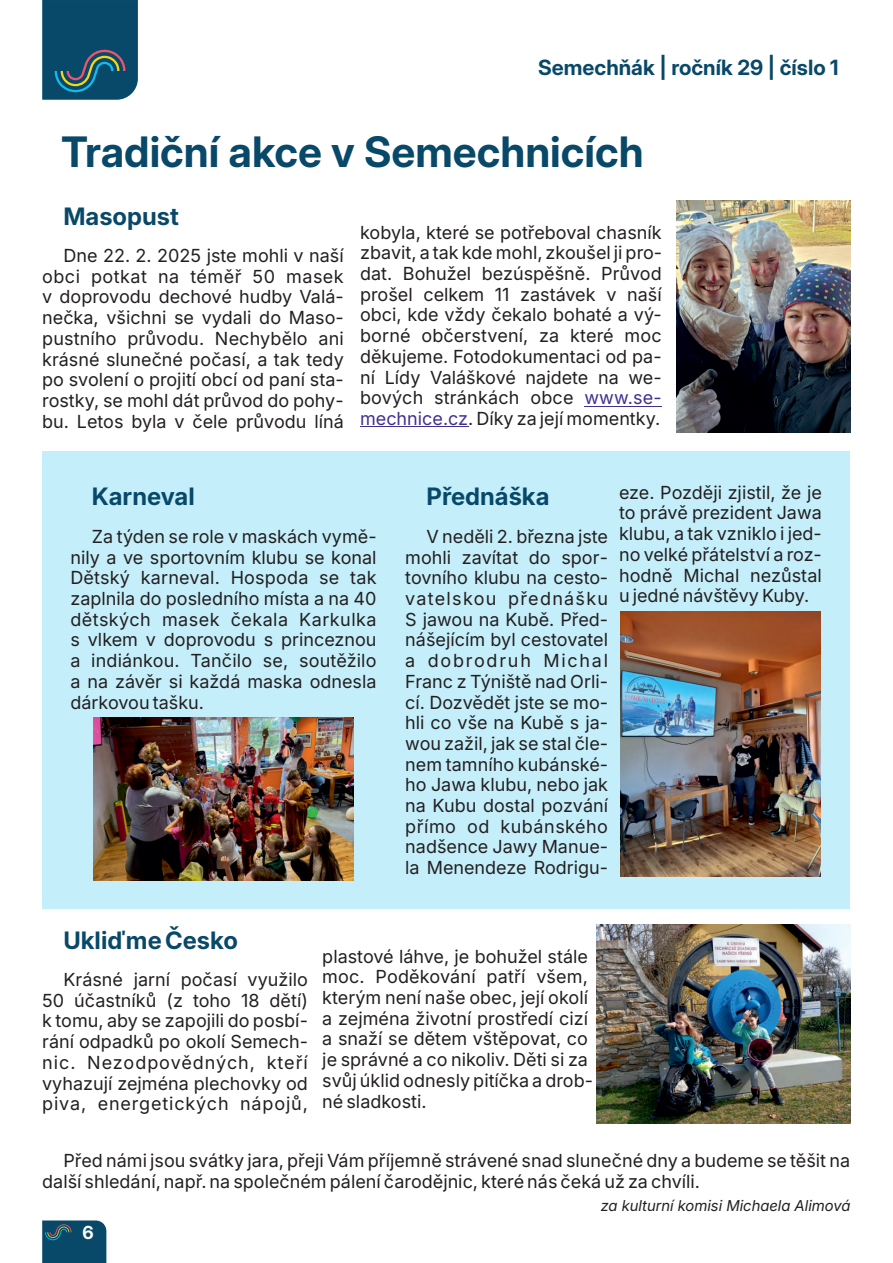
<style>
.page{position:relative;width:893px;height:1263px;background:#fff}
.page>*{position:absolute;margin:0;border:0;box-sizing:border-box;transform-origin:0 0}
.t1{font:700 42px "Inter 28 pt";color:#084868}
.t2{font:700 24px "Inter 18 pt";color:#084868}
.t3{font:700 21px "Inter 28 pt";color:#084868}
.t4{font:18px/20.7px "Inter";color:#231f20;text-align:justify}
.t5{font:700 18px "Inter 28 pt";color:#fff}
.t6{font:italic 15px "Inter 18 pt";color:#231f20}
.s1{color:#432f92}
</style>
<div class="page">
<div style="left:42px;top:451px;width:808px;height:457px;background:#c4eefa"></div>
<hr style="left:584px;top:406px;width:69px;height:1px;background:#432f92">
<hr style="left:360px;top:426px;width:108px;height:1px;background:#432f92">
<svg style="left:42px;top:1220px;width:64px;height:43px;background:#124e6c"></svg>
<svg style="left:42px;top:0;width:96px;height:100px;background:#16506b"></svg>
<img style="left:676px;top:200px;width:174px;height:232px">
<img style="left:93px;top:717px;width:260px;height:163px">
<img style="left:621px;top:611px;width:199px;height:266px">
<img style="left:597px;top:924px;width:253px;height:200px">
<p class="t3" style="left:538px;top:55px;width:302px">Semechňák | ročník 29 | číslo 1</p>
<h1 class="t1" style="left:61px;top:127px;width:584px">Tradiční akce v Semechnicích</h1>
<h2 class="t2" style="left:63px;top:201px;width:117px">Masopust</h2>
<p class="t4" style="left:42px;top:245px;width:303px;text-indent:21px">Dne 22. 2. 2025 jste mohli v naší obci potkat na téměř 50 masek v doprovodu dechové hudby Valá&shy;nečka, všichni se vydali do Maso&shy;pustního průvodu. Nechybělo ani krásné slunečné počasí, a tak tedy po svolení o projití obcí od paní sta&shy;rostky, se mohl dát průvod do pohy&shy;bu. Letos byla v čele průvodu líná</p>
<p class="t4" style="left:360px;top:222px;width:304px">kobyla, které se potřeboval chasník zbavit, a tak kde mohl, zkoušel ji pro&shy;dat. Bohužel bezúspěšně. Průvod prošel celkem 11 zastávek v naší obci, kde vždy čekalo bohaté a vý&shy;borné občerstvení, za které moc děkujeme. Fotodokumentaci od pa&shy;ní Lídy Valáškové najdete na we&shy;bových stránkách obce <span class="s1">www.se&shy;mechnice.cz</span>. Díky za její momentky.</p>
<h2 class="t2" style="left:92px;top:482px;width:105px">Karneval</h2>
<p class="t4" style="left:70px;top:526px;width:308px;text-indent:21px">Za týden se role v maskách vymě&shy;nily a ve sportovním klubu se konal Dětský karneval. Hospoda se tak zaplnila do posledního místa a na 40 dětských masek čekala Karkulka s vlkem v doprovodu s princeznou a indiánkou. Tančilo se, soutěžilo a na závěr si každá maska odnesla dárkovou tašku.</p>
<h2 class="t2" style="left:427px;top:482px;width:124px">Přednáška</h2>
<p class="t4" style="left:405px;top:526px;width:204px;text-indent:21px">V neděli 2. března jste mohli zavítat do spor&shy;tovního klubu na cesto&shy;vatelskou přednášku S jawou na Kubě. Před&shy;nášejícím byl cestovatel a dobrodruh Michal Franc z Týniště nad Orli&shy;cí. Dozvědět jste se mo&shy;hli co vše na Kubě s ja&shy;wou zažil, jak se stal čle&shy;nem tamního kubánské&shy;ho Jawa klubu, nebo jak na Kubu dostal pozvání přímo od kubánského nadšence Jawy Manue&shy;la Menendeze Rodrigu-</p>
<p class="t4" style="left:619px;top:482px;width:204px">eze. Později zjistil, že je to právě prezident Jawa klubu, a tak vzniklo i jed&shy;no velké přátelství a roz&shy;hodně Michal nezůstal u jedné návštěvy Kuby.</p>
<h2 class="t2" style="left:63px;top:925px;width:176px">Ukliďme Česko</h2>
<p class="t4" style="left:42px;top:969px;width:267px;text-indent:21px">Krásné jarní počasí využilo 50 účastníků (z toho 18 dětí) k tomu, aby se zapojili do posbí&shy;rání odpadků po okolí Semech&shy;nic. Nezodpovědných, kteří vyhazují zejména plechovky od piva, energetických nápojů,</p>
<p class="t4" style="left:322px;top:946px;width:272px;text-align:left">plastové láhve, je bohužel stále moc. Poděkování patří všem, kterým není naše obec, její okolí a zejména životní prostředí cizí a snaží se dětem vštěpovat, co je správné a co nikoliv. Děti si za svůj úklid odnesly pitíčka a drob&shy;né sladkosti.</p>
<p class="t4" style="left:42px;top:1150px;width:809px;text-indent:21px">Před námi jsou svátky jara, přeji Vám příjemně strávené snad slunečné dny a budeme se těšit na další shledání, např. na společném pálení čarodějnic, které nás čeká už za chvíli.</p>
<p class="t6" style="left:601px;top:1196px;width:251px">za kulturní komisi Michaela Alimová</p>
<p class="t5" style="left:83px;top:1221px;width:13px">6</p>
</div>
